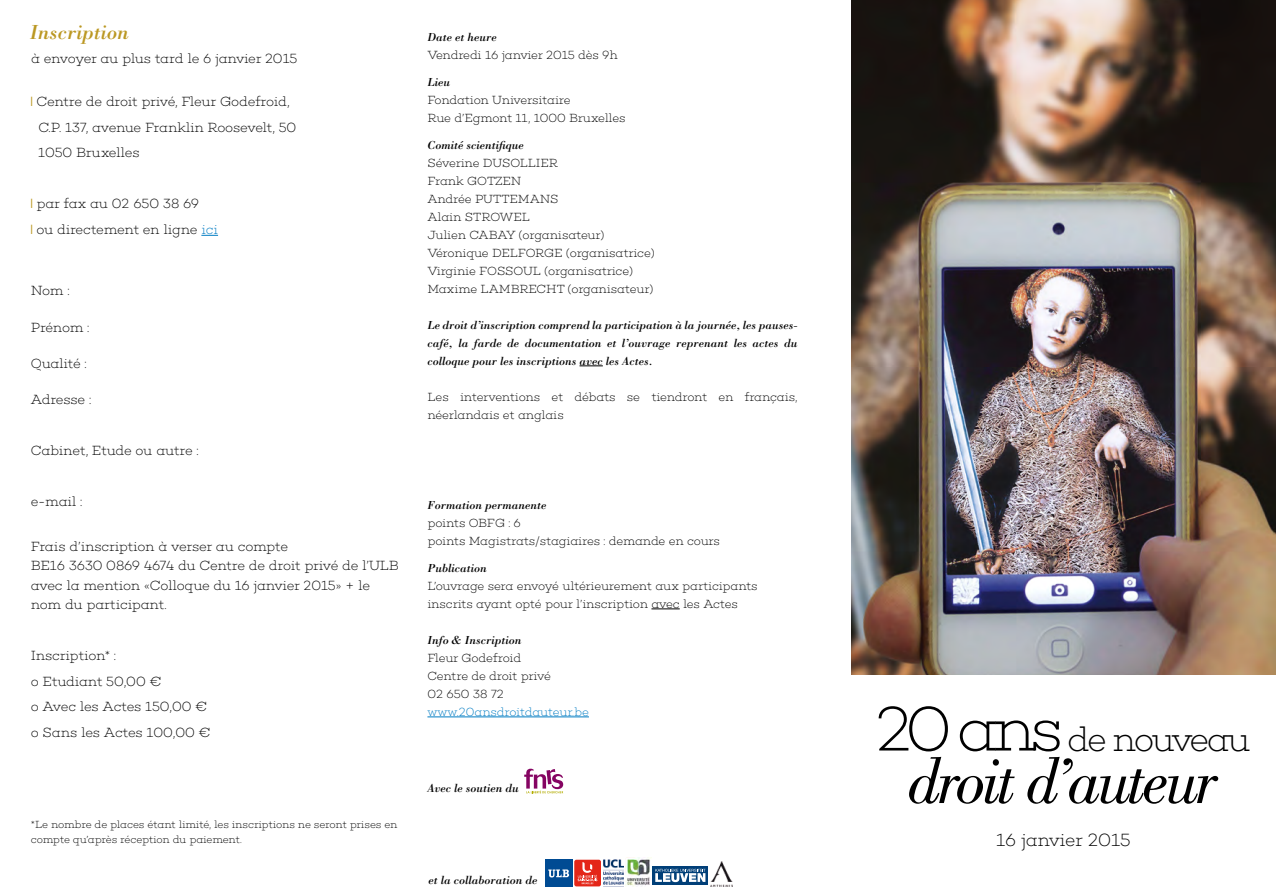
<style>
.page{position:relative;width:1276px;height:893px;background:#fff}
.page>*{position:absolute;margin:0;border:0;box-sizing:border-box;transform-origin:0 0}
.t1{font:italic 66.75px "Bodoni Std";letter-spacing:-.05em;color:#000}
.t2{font:200 34.65px "Choplin";letter-spacing:-.09em;color:#000}
.t3{font:italic 21px "Bodoni Std";color:#bb9823}
.t4{font:200 18px "Choplin";letter-spacing:-.02em;color:#000}
.t5{font:200 13.5px/25.5px "Choplin";letter-spacing:-.025em;color:#000}
.t6{font:200 12px/18px "Choplin";letter-spacing:-.02em;color:#000}
.t7{font:italic 12px/18px "Bodoni Std";color:#000;text-align:justify}
.t8{font:200 12px "Choplin";letter-spacing:-.02em;color:#007cc3}
.t9{font:200 10.5px/15px "Choplin";letter-spacing:-.025em;color:#000}
.s1{color:#007cc3}
.s2{font-size:63.75px}
</style>
<div class="page">
<img style="left:851px;top:0;width:425px;height:675px">
<svg style="left:201px;top:235px;width:17px;height:1px"></svg>
<svg style="left:579px;top:366px;width:24px;height:1px"></svg>
<svg style="left:651px;top:609px;width:29px;height:1px"></svg>
<hr style="left:427px;top:717px;width:162px;height:1px;background:#007cc3">
<div style="left:545px;top:860px;width:27px;height:27px;background:#004b93"></div>
<svg style="left:548px;top:869px;width:21px;height:8px"></svg>
<div style="left:574px;top:860px;width:27px;height:26px;background:#e42618;border-radius:2px"></div>
<svg style="left:577px;top:862px;width:20px;height:22px"></svg>
<svg style="left:652px;top:866px;width:56px;height:19px"></svg>
<svg style="left:655px;top:869px;width:50px;height:13px"></svg>
<img style="left:603px;top:858px;width:47px;height:28px">
<img style="left:710px;top:861px;width:22px;height:25px">
<svg style="left:524px;top:769px;width:39px;height:24px"></svg>
<h3 class="t3" style="left:30px;top:20px;width:101px">Inscription</h3>
<p class="t5" style="left:31px;top:45px;width:268px">à envoyer au plus tard le 6 janvier 2015</p>
<p class="t5" style="left:36px;top:89px;width:261px">Centre de droit privé, Fleur Godefroid,<br>C.P. 137, avenue Franklin Roosevelt, 50<br>1050 Bruxelles</p>
<p class="t5" style="left:36px;top:191px;width:183px">par fax au 02 650 38 69 ou directement en ligne <span class="s1">ici</span></p>
<p class="t5" style="left:31px;top:278px;width:40px">Nom :</p>
<p class="t5" style="left:31px;top:314px;width:60px">Prénom :</p>
<p class="t5" style="left:31px;top:350px;width:57px">Qualité :</p>
<p class="t5" style="left:31px;top:386px;width:62px">Adresse :</p>
<p class="t5" style="left:31px;top:437px;width:169px">Cabinet, Etude ou autre :</p>
<p class="t5" style="left:31px;top:488px;width:53px">e-mail :</p>
<p class="t5" style="left:31px;top:536px;width:369px;line-height:19.5px">Frais d’inscription à verser au compte<br>BE16 3630 0869 4674 du Centre de droit privé de l’ULB avec la mention «Colloque du 16 janvier 2015» + le nom du participant.</p>
<p class="t5" style="left:31px;top:643px;width:181px">Inscription* :<br>o Etudiant 50,00 €<br>o Avec les Actes 150,00 € o Sans les Actes 100,00 €</p>
<p class="t9" style="left:31px;top:817px;width:368px">*Le nombre de places étant limité, les inscriptions ne seront prises en compte qu’après réception du paiement.</p>
<p class="t7" style="left:427px;top:28px;width:71px">Date et heure</p>
<p class="t6" style="left:427px;top:46px;width:192px">Vendredi 16 janvier 2015 dès 9h</p>
<p class="t7" style="left:427px;top:73px;width:24px">Lieu</p>
<p class="t6" style="left:427px;top:91px;width:200px">Fondation Universitaire<br>Rue d’Egmont 11, 1000 Bruxelles</p>
<p class="t7" style="left:427px;top:136px;width:98px">Comité scientifique</p>
<p class="t6" style="left:427px;top:154px;width:229px">Séverine DUSOLLIER<br>Frank GOTZEN<br>Andrée PUTTEMANS<br>Alain STROWEL<br>Julien CABAY (organisateur)<br>Véronique DELFORGE (organisatrice)<br>Virginie FOSSOUL (organisatrice)<br>Maxime LAMBRECHT (organisateur)</p>
<p class="t7" style="left:427px;top:316px;width:371px">Le droit d’inscription comprend la participation à la journée, les pauses&shy;café, la farde de documentation et l’ouvrage reprenant les actes du colloque pour les inscriptions avec les Actes.</p>
<p class="t6" style="left:427px;top:388px;width:371px">Les interventions et débats se tiendront en français, néerlandais et anglais</p>
<p class="t7" style="left:427px;top:496px;width:121px">Formation permanente</p>
<p class="t6" style="left:427px;top:514px;width:294px">points OBFG : 6<br>points Magistrats/stagiaires : demande en cours</p>
<p class="t7" style="left:427px;top:559px;width:61px">Publication</p>
<p class="t6" style="left:427px;top:577px;width:332px">L’ouvrage sera envoyé ultérieurement aux participants inscrits ayant opté pour l’inscription avec les Actes</p>
<p class="t7" style="left:427px;top:631px;width:96px">Info &amp; Inscription</p>
<p class="t6" style="left:427px;top:649px;width:125px">Fleur Godefroid<br>Centre de droit privé<br>02 650 38 72</p>
<p class="t8" style="left:427px;top:705px;width:163px">www.20ansdroitdauteur.be</p>
<p class="t7" style="left:427px;top:779px;width:93px">Avec le soutien du</p>
<p class="t7" style="left:428px;top:871px;width:111px">et la collaboration de</p>
<h2 class="t2" style="left:875px;top:719px;width:377px"><span class="s2">20 ans</span> de nouveau</h2>
<h1 class="t1" style="left:908px;top:744px;width:312px">droit d’auteur</h1>
<h3 class="t4" style="left:996px;top:829px;width:136px">16 janvier 2015</h3>
</div>
